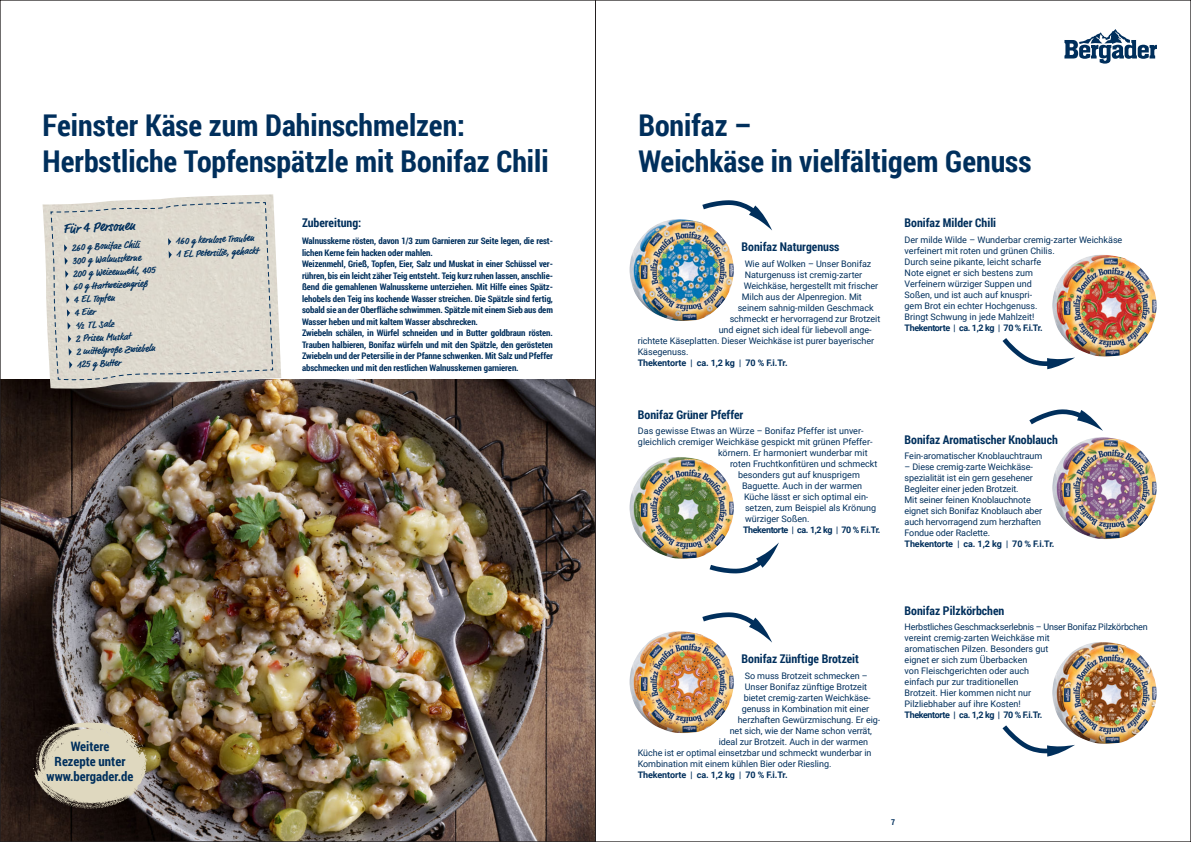
<style>
.page{position:relative;width:1191px;height:842px;background:#fff}
.page>*{position:absolute;margin:0;border:0;box-sizing:border-box;transform-origin:0 0}
.t1{font:700 30px/36px "Roboto Condensed";color:#002f5c}
.t2{font:700 14px "Market Pro";color:#002f5c}
.t3{font:700 13px/14.7px "Roboto Condensed";color:#002f5c;text-align:center}
.t4{font:700 12px "Roboto Condensed";color:#002f5c}
.t5{font:700 10px/13px "Market Pro";color:#002f5c}
.t6{font:9px/11px "Roboto";letter-spacing:-.005em;color:#002f5c}
.t7{font:700 9px/11.5px "Roboto Condensed";letter-spacing:-.01em;color:#002f5c}
.t8{font:700 9px "Roboto";letter-spacing:-.03em;color:#002f5c}
.t9{font:700 9px "Roboto";letter-spacing:-.01em;color:#002f5c}
.t10{font:700 8px "Roboto Condensed";color:#002f5c}
.s1{font-family:"Roboto Condensed"}
.s2{font-weight:700}
.s3{font-family:"Roboto Condensed";font-weight:700}
</style>
<div class="page">
<svg style="left:1064px;top:29px;width:93px;height:35px"></svg>
<img style="left:2px;top:380px;width:593px;height:460px">
<img style="left:43px;top:204px;width:238px;height:187px">
<svg style="left:50px;top:194px;width:224px;height:222px;background:#6b615b"></svg>
<div style="left:50px;top:202px;width:223px;height:178px;background:#ddd9ce"></div>
<img style="left:629px;top:219px;width:105px;height:102px">
<img style="left:629px;top:631px;width:105px;height:102px">
<img style="left:629px;top:457px;width:105px;height:102px">
<img style="left:1052px;top:255px;width:105px;height:101px">
<img style="left:1052px;top:642px;width:105px;height:102px">
<img style="left:1052px;top:437px;width:105px;height:102px">
<svg style="left:702px;top:200px;width:70px;height:30px"></svg>
<svg style="left:702px;top:612px;width:70px;height:31px"></svg>
<svg style="left:1002px;top:338px;width:73px;height:31px"></svg>
<svg style="left:1002px;top:725px;width:73px;height:31px"></svg>
<svg style="left:1029px;top:409px;width:74px;height:22px"></svg>
<svg style="left:709px;top:542px;width:70px;height:31px"></svg>
<svg style="left:33px;top:722px;width:114px;height:87px;background:#aea591"></svg>
<hr style="left:595px;top:0;width:1px;height:842px;background:#231f20">
<h1 class="t1" style="left:43px;top:109px;width:507px">Feinster Käse zum Dahinschmelzen:<br>Herbstliche Topfenspätzle mit Bonifaz Chili</h1>
<h2 class="t2" style="left:63px;top:222px;width:73px;rotate:-3deg">Für 4 Personen</h2>
<p class="t5" style="left:70px;top:242px;width:85px;rotate:-3deg">260 g Bonifaz Chili<br>300 g Walnusskerne<br>200 g Weizenmehl, 405<br>60 g Hartweizengrieß<br>4 EL Topfen<br>4 Eier<br>½ TL Salz<br>2 Prisen Muskat<br>2 mittelgroße Zwiebeln<br>125 g Butter</p>
<p class="t5" style="left:175px;top:236px;width:83px;rotate:-3deg">160 g kernlose Trauben<br>1 EL Petersilie, gehackt</p>
<h3 class="t4" style="left:302px;top:218px;width:61px">Zubereitung:</h3>
<p class="t7" style="left:302px;top:236px;width:252px">Walnusskerne rösten, davon 1/3 zum Garnieren zur Seite legen, die rest&shy;lichen Kerne fein hacken oder mahlen.<br>Weizenmehl, Grieß, Topfen, Eier, Salz und Muskat in einer Schüssel ver&shy;rühren, bis ein leicht zäher Teig entsteht. Teig kurz ruhen lassen, anschlie&shy;ßend die gemahlenen Walnusskerne unterziehen. Mit Hilfe eines Spätz&shy;lehobels den Teig ins kochende Wasser streichen. Die Spätzle sind fertig, sobald sie an der Oberfläche schwimmen. Spätzle mit einem Sieb aus dem Wasser heben und mit kaltem Wasser abschrecken.<br>Zwiebeln schälen, in Würfel schneiden und in Butter goldbraun rösten.<br>Trauben halbieren, Bonifaz würfeln und mit den Spätzle, den gerösteten Zwiebeln und der Petersilie in der Pfanne schwenken. Mit Salz und Pfeffer abschmecken und mit den restlichen Walnusskernen garnieren.</p>
<h3 class="t3" style="left:47px;top:740px;width:89px">Weitere<br>Rezepte unter www.bergader.de</h3>
<h1 class="t1" style="left:638px;top:109px;width:394px">Bonifaz –<br>Weichkäse in vielfältigem Genuss</h1>
<h3 class="t4" style="left:741px;top:241px;width:99px">Bonifaz Naturgenuss</h3>
<p class="t6" style="left:744px;top:258px;width:128px">Wie auf Wolken – Unser Bonifaz</p>
<p class="t6" style="left:744px;top:270px;width:119px">Naturgenuss ist cremig-zarter</p>
<p class="t6" style="left:743px;top:281px;width:136px">Weichkäse, hergestellt mit frischer</p>
<p class="t6" style="left:741px;top:292px;width:122px">Milch aus der Alpenregion. Mit</p>
<p class="t6" style="left:737px;top:303px;width:137px">seinem sahnig-milden Geschmack</p>
<p class="t6" style="left:729px;top:314px;width:152px">schmeckt er hervorragend zur Brotzeit</p>
<p class="t6" style="left:718px;top:325px;width:154px">und eignet sich ideal für liebevoll ange-</p>
<p class="t6" style="left:637px;top:336px;width:238px">richtete Käseplatten. Dieser Weichkäse ist purer bayerischer</p>
<p class="t6" style="left:637px;top:347px;width:52px">Käsegenuss.</p>
<p class="t9" style="left:637px;top:359px;width:151px">Thekentorte <span class="s1">|</span> ca. 1,2 kg <span class="s1">|</span> 70 % F.i.Tr.</p>
<h3 class="t4" style="left:638px;top:409px;width:107px">Bonifaz Grüner Pfeffer</h3>
<p class="t6" style="left:638px;top:425px;width:227px">Das gewisse Etwas an Würze – Bonifaz Pfeffer ist unver-</p>
<p class="t6" style="left:638px;top:437px;width:236px">gleichlich cremiger Weichkäse gespickt mit grünen Pfeffer-</p>
<p class="t6" style="left:718px;top:448px;width:151px">körnern. Er harmoniert wunderbar mit</p>
<p class="t6" style="left:730px;top:458px;width:149px">roten Fruchtkonfitüren und schmeckt</p>
<p class="t6" style="left:738px;top:470px;width:123px">besonders gut auf knusprigem</p>
<p class="t6" style="left:742px;top:481px;width:122px">Baguette. Auch in der warmen</p>
<p class="t6" style="left:744px;top:492px;width:126px">Küche lässt er sich optimal ein-</p>
<p class="t6" style="left:745px;top:503px;width:133px">setzen, zum Beispiel als Krönung</p>
<p class="t6" style="left:745px;top:514px;width:66px">würziger Soßen.</p>
<p class="t8" style="left:743px;top:526px;width:139px">Thekentorte <span class="s1">|</span> ca. 1,2 kg <span class="s1">|</span> 70 % F.i.Tr.</p>
<h3 class="t4" style="left:904px;top:218px;width:93px">Bonifaz Milder Chili</h3>
<p class="t6" style="left:904px;top:234px;width:219px">Der milde Wilde – Wunderbar cremig-zarter Weichkäse verfeinert mit roten und grünen Chilis.<br>Durch seine pikante, leicht scharfe<br>Note eignet er sich bestens zum<br>Verfeinern würziger Suppen und<br>Soßen, und ist auch auf knuspri-<br>gem Brot ein echter Hochgenuss.<br>Bringt Schwung in jede Mahlzeit!<br><span class="s2">Thekentorte</span> <span class="s3">|</span> <span class="s2">ca. 1,2 kg</span> <span class="s3">|</span> <span class="s2">70 % F.i.Tr.</span></p>
<h3 class="t4" style="left:904px;top:434px;width:155px">Bonifaz Aromatischer Knoblauch</h3>
<p class="t6" style="left:904px;top:451px;width:139px">Fein-aromatischer Knoblauchtraum</p>
<p class="t6" style="left:904px;top:461px;width:151px">– Diese cremig-zarte Weichkäse&shy;spezialität ist ein gern gesehener<br>Begleiter einer jeden Brotzeit.<br>Mit seiner feinen Knoblauchnote eignet sich Bonifaz Knoblauch aber auch hervorragend zum herzhaften<br>Fondue oder Raclette.<br><span class="s2">Thekentorte</span> <span class="s3">|</span> <span class="s2">ca. 1,2 kg</span> <span class="s3">|</span> <span class="s2">70 % F.i.Tr.</span></p>
<h3 class="t4" style="left:741px;top:653px;width:119px">Bonifaz Zünftige Brotzeit</h3>
<p class="t6" style="left:744px;top:670px;width:125px">So muss Brotzeit schmecken –</p>
<p class="t6" style="left:744px;top:682px;width:124px">Unser Bonifaz zünftige Brotzeit</p>
<p class="t6" style="left:743px;top:693px;width:128px">bietet cremig-zarten Weichkäse-</p>
<p class="t6" style="left:741px;top:704px;width:129px">genuss in Kombination mit einer</p>
<p class="t6" style="left:737px;top:715px;width:144px">herzhaften Gewürzmischung. Er eig-</p>
<p class="t6" style="left:729px;top:726px;width:144px">net sich, wie der Name schon verrät,</p>
<p class="t6" style="left:718px;top:737px;width:151px">ideal zur Brotzeit. Auch in der warmen</p>
<p class="t6" style="left:637px;top:748px;width:235px">Küche ist er optimal einsetzbar und schmeckt wunderbar in</p>
<p class="t6" style="left:637px;top:759px;width:195px">Kombination mit einem kühlen Bier oder Riesling.</p>
<p class="t9" style="left:637px;top:771px;width:151px">Thekentorte <span class="s1">|</span> ca. 1,2 kg <span class="s1">|</span> 70 % F.i.Tr.</p>
<h3 class="t4" style="left:904px;top:605px;width:101px">Bonifaz Pilzkörbchen</h3>
<p class="t6" style="left:904px;top:621px;width:245px">Herbstliches Geschmackserlebnis – Unser Bonifaz Pilzkörbchen vereint cremig-zarten Weichkäse mit<br>aromatischen Pilzen. Besonders gut<br>eignet er sich zum Überbacken<br>von Fleischgerichten oder auch<br>einfach pur zur traditionellen<br>Brotzeit. Hier kommen nicht nur<br>Pilzliebhaber auf ihre Kosten!</p>
<p class="t8" style="left:904px;top:711px;width:139px">Thekentorte | ca. 1,2 kg | 70 % F.i.Tr.</p>
<p class="t10" style="left:891px;top:818px;width:5px">7</p>
</div>
